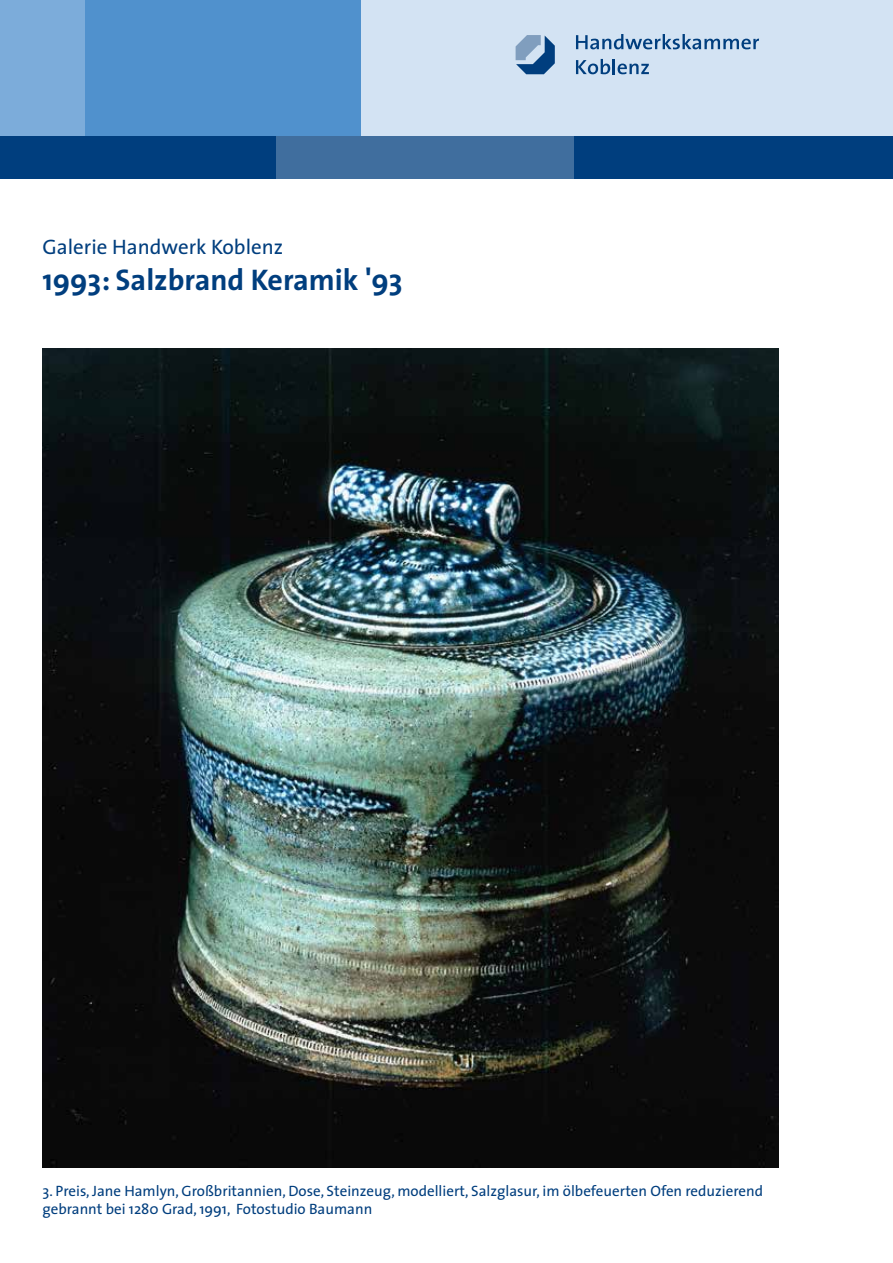
<style>
.page{position:relative;width:893px;height:1263px;background:#fff}
.page>*{position:absolute;margin:0;border:0;box-sizing:border-box;transform-origin:0 0}
.t1{font:700 30px "The Sans";color:#003e7e}
.t2{font:21px "The Sans";color:#003e7e}
.t3{font:15px/18px "The Sans";color:#003e7e}
</style>
<div class="page">
<div style="left:0;top:0;width:85px;height:136px;background:#7cacda"></div>
<div style="left:85px;top:0;width:340px;height:136px;background:#5091cd"></div>
<div style="left:574px;top:136px;width:319px;height:43px;background:#003e7e"></div>
<div style="left:0;top:136px;width:276px;height:43px;background:#003e7e"></div>
<div style="left:276px;top:136px;width:298px;height:43px;background:#406e9e"></div>
<div style="left:361px;top:0;width:532px;height:136px;background:#d3e3f3"></div>
<svg style="left:576px;top:34px;width:183px;height:15px"></svg>
<svg style="left:576px;top:59px;width:73px;height:15px"></svg>
<svg style="left:516px;top:35px;width:39px;height:39px"></svg>
<img style="left:43px;top:349px;width:735px;height:818px">
<h2 class="t2" style="left:43px;top:233px;width:242px">Galerie Handwerk Koblenz</h2>
<h1 class="t1" style="left:43px;top:261px;width:362px">1993: Salzbrand Keramik '93</h1>
<p class="t3" style="left:43px;top:1182px;width:722px">3. Preis, Jane Hamlyn, Großbritannien, Dose, Steinzeug, modelliert, Salzglasur, im ölbefeuerten Ofen reduzierend gebrannt bei 1280 Grad, 1991, Fotostudio Baumann</p>
</div>
